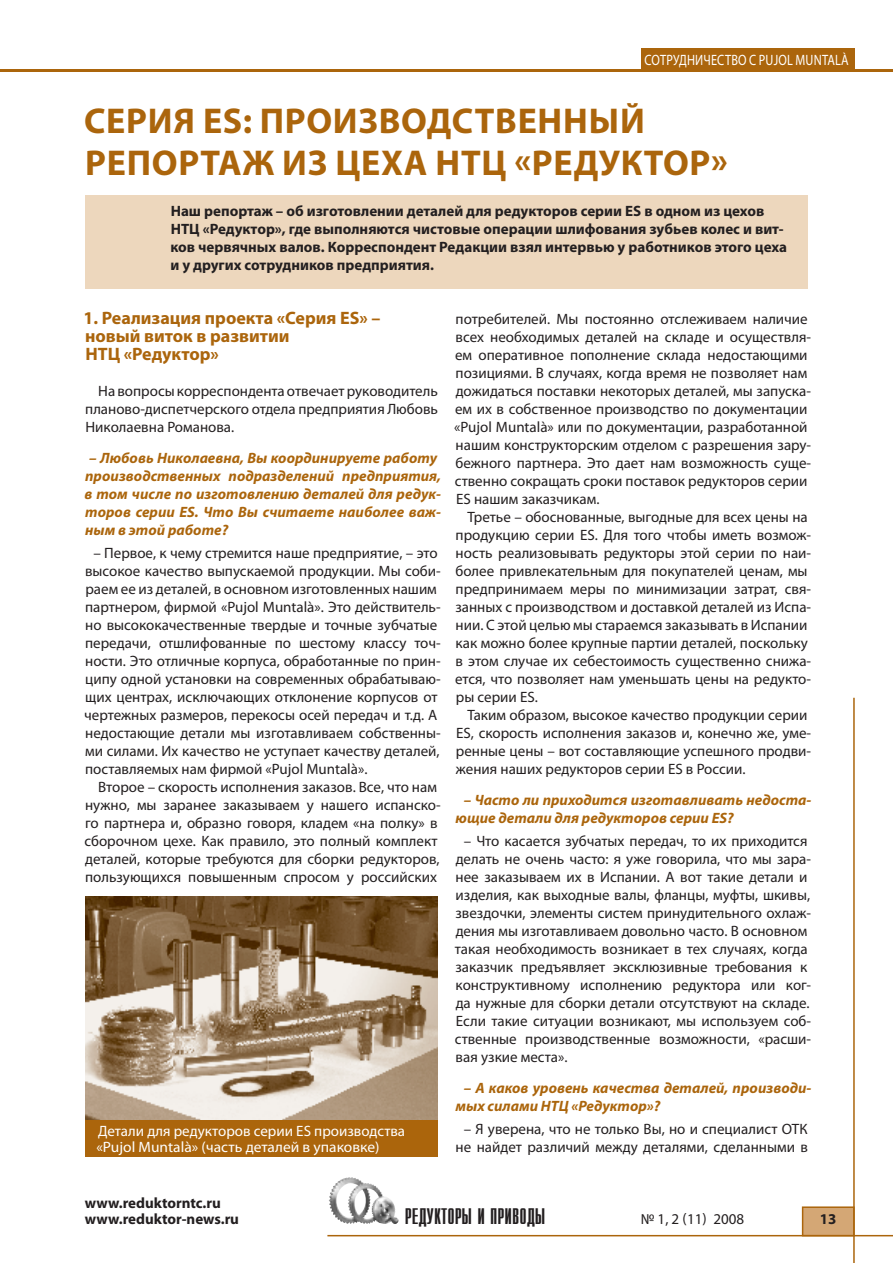
<style>
.page{position:relative;width:893px;height:1263px;background:#fff}
.page>*{position:absolute;margin:0;border:0;box-sizing:border-box;transform-origin:0 0}
.t1{font:700 36px/42px "Myriad Pro";letter-spacing:.02em;color:#ab650c}
.t2{font:22.5px "Compact C";color:#231f20}
.t3{font:700 18px/18px "Myriad Pro";color:#ab650c}
.t4{font:15px/18px "Myriad Pro";color:#231f20}
.t5{font:italic 700 15px/18px "Myriad Pro";color:#ab650c}
.t6{font:700 15px/18px "Myriad Pro";color:#231f20}
.t7{font:15px/16.5px "Myriad Pro";color:#fff}
.t8{font:15px "Myriad Pro";color:#fff;scale:.82 1}
</style>
<div class="page">
<div style="left:803px;top:1207px;width:51px;height:29px;background:#d4a775"></div>
<div style="left:802px;top:1206px;width:53px;height:30px;border:2px solid #ab650c"></div>
<hr style="left:0;top:70px;width:893px;height:2px;background:#ab650c">
<hr style="left:327px;top:1235px;width:566px;height:1px;background:#ab650c">
<hr style="left:853px;top:698px;width:2px;height:565px;background:#ab650c">
<img style="left:329px;top:1177px;width:70px;height:47px">
<div style="left:641px;top:49px;width:214px;height:23px;background:#ab650c"></div>
<div style="left:85px;top:195px;width:723px;height:94px;background:#edd7bd"></div>
<img style="left:85px;top:896px;width:353px;height:224px">
<div style="left:85px;top:1120px;width:353px;height:37px;background:#ab650c"></div>
<p class="t8" style="left:644px;top:51px;width:250px">СОТРУДНИЧЕСТВО С PUJOL MUNTALÀ</p>
<h1 class="t1" style="left:84px;top:99px;width:645px">Серия ES: производственн ый репортаж из ЦЕХА НТЦ «Редуктор»</h1>
<p class="t6" style="left:170px;top:202px;width:618px">Наш репортаж – об изготовлении деталей для редукторов серии ES в одном из цехов НТЦ «Редуктор», где выполняются чистовые операции шлифования зубьев колес и вит&shy;ков червячных валов. Корреспондент Редакции взял интервью у работников этого цеха и у других сотрудников предприятия.</p>
<p class="t3" style="left:84px;top:308px;width:298px">1. Реализация проекта «Серия ES» – новый виток в развитии<br>НТЦ «Редуктор»</p>
<p class="t4" style="left:85px;top:382px;width:354px;text-align:justify;text-indent:13px">На вопросы корреспондента отвечает руководитель планово-диспетчерского отдела предприятия Любовь Николаевна Романова.</p>
<p class="t5" style="left:84px;top:448px;width:358px;text-indent:5px">– Любовь Николаевна, Вы координируете работу производственных подразделений предприятия, в том числе по изготовлению деталей для редук&shy;торов серии ES. Что Вы считаете наиболее важ&shy;ным в этой работе?</p>
<p class="t4" style="left:84px;top:544px;width:358px;text-indent:9px">– Первое, к чему стремится наше предприятие, – это высокое качество выпускаемой продукции. Мы соби&shy;раем ее из деталей, в основном изготовленных нашим партнером, фирмой «Pujol Muntalà». Это действитель&shy;но высококачественные твердые и точные зубчатые передачи, отшлифованные по шестому классу точ&shy;ности. Это отличные корпуса, обработанные по прин&shy;ципу одной установки на современных обрабатываю&shy;щих центрах, исключающих отклонение корпусов от чертежных размеров, перекосы осей передач и т.д. А недостающие детали мы изготавливаем собственны&shy;ми силами. Их качество не уступает качеству деталей, поставляемых нам фирмой «Pujol Muntalà».</p>
<p class="t4" style="left:84px;top:778px;width:358px;text-indent:14px">Второе – скорость исполнения заказов. Все, что нам нужно, мы заранее заказываем у нашего испанско&shy;го партнера и, образно говоря, кладем «на полку» в сборочном цехе. Как правило, это полный комплект деталей, которые требуются для сборки редукторов, пользующихся повышенным спросом у российских</p>
<p class="t7" style="left:96px;top:1122px;width:310px">Детали для редукторов серии ES производства «Pujol Muntalà» (часть деталей в упаковке)</p>
<p class="t4" style="left:454px;top:310px;width:358px">потребителей. Мы постоянно отслеживаем наличие всех необходимых деталей на складе и осуществля&shy;ем оперативное пополнение склада недостающими позициями. В случаях, когда время не позволяет нам дожидаться поставки некоторых деталей, мы запуска&shy;ем их в собственное производство по документации «Pujol Muntalà» или по документации, разработанной нашим конструкторским отделом с разрешения зару&shy;бежного партнера. Это дает нам возможность суще&shy;ственно сокращать сроки поставок редукторов серии ES нашим заказчикам.</p>
<p class="t4" style="left:455px;top:508px;width:358px;text-indent:12px">Третье – обоснованные, выгодные для всех цены на продукцию серии ES. Для того чтобы иметь возмож&shy;ность реализовывать редукторы этой серии по наи&shy;более привлекательным для покупателей ценам, мы предпринимаем меры по минимизации затрат, свя&shy;занных с производством и доставкой деталей из Испа&shy;нии. С этой целью мы стараемся заказывать в Испании как можно более крупные партии деталей, поскольку в этом случае их себестоимость существенно снижа&shy;ется, что позволяет нам уменьшать цены на редукто&shy;ры серии ES.</p>
<p class="t4" style="left:456px;top:706px;width:357px;text-indent:12px">Таким образом, высокое качество продукции серии ES, скорость исполнения заказов и, конечно же, уме&shy;ренные цены – вот составляющие успешного продви&shy;жения наших редукторов серии ES в России.</p>
<p class="t5" style="left:456px;top:790px;width:357px;text-indent:8px">– Часто ли приходится изготавливать недоста&shy;ющие детали для редукторов серии ES?</p>
<p class="t4" style="left:455px;top:832px;width:358px;text-indent:9px">– Что касается зубчатых передач, то их приходится делать не очень часто: я уже говорила, что мы зара&shy;нее заказываем их в Испании. А вот такие детали и изделия, как выходные валы, фланцы, муфты, шкивы, звездочки, элементы систем принудительного охлаж&shy;дения мы изготавливаем довольно часто. В основном такая необходимость возникает в тех случаях, когда заказчик предъявляет эксклюзивные требования к конструктивному исполнению редуктора или ког&shy;да нужные для сборки детали отсутствуют на складе.<br>Если такие ситуации возникают, мы используем соб&shy;ственные производственные возможности, «расши&shy;вая узкие места».</p>
<p class="t5" style="left:456px;top:1078px;width:357px;text-indent:8px">– А каков уровень качества деталей, производи&shy;мых силами НТЦ «Редуктор»?</p>
<p class="t4" style="left:456px;top:1120px;width:354px;text-align:center">– Я уверена, что не только Вы, но и специалист ОТК не найдет различий между деталями, сделанными в</p>
<p class="t6" style="left:85px;top:1194px;width:156px;line-height:16.5px">www.reduktorntc.ru www.reduktor-news.ru</p>
<h2 class="t2" style="left:405px;top:1205px;width:142px">РЕДУКТОРЫ И ПРИВОДЫ</h2>
<p class="t4" style="left:641px;top:1210px;width:105px">№ 1, 2 (11) 2008</p>
<p class="t6" style="left:820px;top:1209px;width:18px">13</p>
</div>
